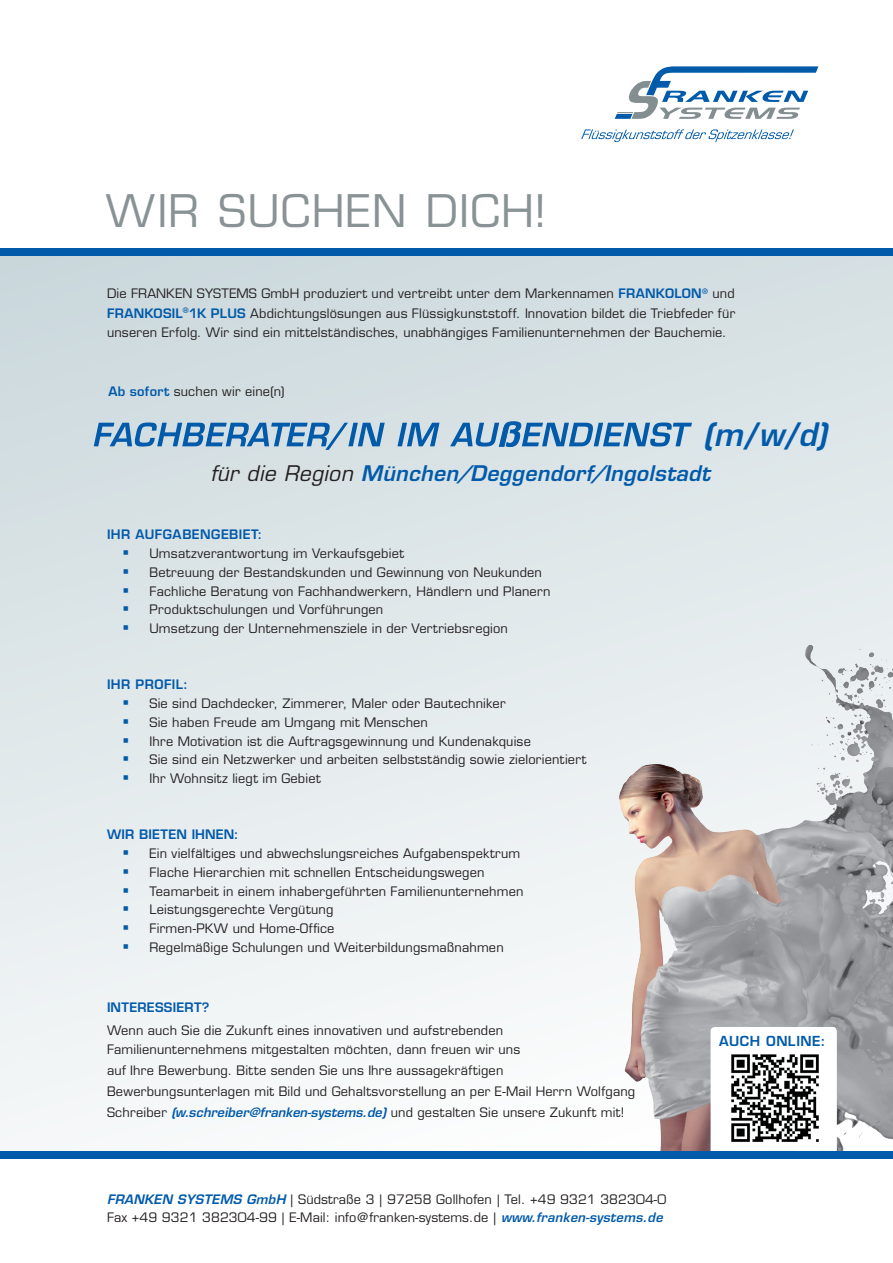
<style>
.page{position:relative;width:893px;height:1263px;background:#fff}
.page>*{position:absolute;margin:0;border:0;box-sizing:border-box;transform-origin:0 0}
.t1{font:43.8px "Eurostile LT Std";letter-spacing:.035em;color:#899294}
.t2{font:italic 600 31.5px "Eurostile LT Std";color:#015aaa}
.t3{font:italic 600 21px "Eurostile LT Std";letter-spacing:.015em;color:#015aaa}
.t4{font:600 13.5px "Eurostile LT Std";letter-spacing:.04em;color:#015aaa}
.t5{font:12.75px/18.8px "Eurostile LT Std";letter-spacing:.015em;color:#231f20}
.t6{font:600 12.75px "Eurostile LT Std";letter-spacing:.03em;color:#015aaa}
.t7{font:600 12.75px "Eurostile LT Std";letter-spacing:.01em;color:#015aaa}
.s1{font-weight:600;color:#015aaa}
.s2{font-weight:400;color:#231f20}
.s3{font-weight:600;font-style:italic;color:#015aaa}
</style>
<div class="page">
<div style="left:0;top:252px;width:893px;height:902px;background:linear-gradient(to bottom,#cfdbdf,#f9fafb)"></div>
<svg style="left:615px;top:66px;width:203px;height:53px"></svg>
<svg style="left:581px;top:129px;width:213px;height:13px"></svg>
<img style="left:612px;top:638px;width:281px;height:513px">
<div style="left:0;top:1151px;width:893px;height:7px;background:#015aaa"></div>
<svg style="left:711px;top:1027px;width:126px;height:124px"></svg>
<img style="left:726px;top:1049px;width:97px;height:98px">
<div style="left:0;top:248px;width:893px;height:7px;background:#015aaa"></div>
<svg style="left:94px;top:422px;width:598px;height:28px;background:#84accd"></svg>
<svg style="left:124px;top:550px;width:4px;height:5px"></svg>
<svg style="left:124px;top:569px;width:4px;height:4px"></svg>
<svg style="left:124px;top:588px;width:4px;height:4px"></svg>
<svg style="left:124px;top:606px;width:4px;height:5px"></svg>
<svg style="left:124px;top:625px;width:4px;height:5px"></svg>
<svg style="left:124px;top:700px;width:4px;height:5px"></svg>
<svg style="left:124px;top:719px;width:4px;height:4px"></svg>
<svg style="left:124px;top:738px;width:4px;height:4px"></svg>
<svg style="left:124px;top:756px;width:4px;height:5px"></svg>
<svg style="left:124px;top:775px;width:4px;height:5px"></svg>
<svg style="left:124px;top:850px;width:4px;height:5px"></svg>
<svg style="left:124px;top:869px;width:4px;height:4px"></svg>
<svg style="left:124px;top:888px;width:4px;height:4px"></svg>
<svg style="left:124px;top:906px;width:4px;height:5px"></svg>
<svg style="left:124px;top:925px;width:4px;height:5px"></svg>
<svg style="left:124px;top:944px;width:4px;height:4px"></svg>
<h1 class="t1" style="left:106px;top:185px;width:442px">WIR SUCHEN DICH!</h1>
<p class="t5" style="left:107px;top:284px;width:630px;line-height:19.5px;text-align:justify">Die FRANKEN SYSTEMS GmbH produziert und vertreibt unter dem Markennamen <span class="s1">FRANKOLON</span><sup>®</sup> und <span class="s1">FRANKOSIL</span><sup>®</sup><span class="s1">1K PLUS</span> Abdichtungslösungen aus Flüssigkunststoff. Innovation bildet die Triebfeder für unseren Erfolg. Wir sind ein mittelständisches, unabhängiges Familienunternehmen der Bauchemie.</p>
<p class="t5" style="left:108px;top:382px;width:178px"><span class="s1">Ab sofort</span> suchen wir eine(n)</p>
<h2 class="t2" style="left:703px;top:415px;width:125px">(m/w/d)</h2>
<h3 class="t3" style="left:210px;top:460px;width:501px"><span class="s2">für die Region</span> München/Deggendorf/Ingolstadt</h3>
<p class="t6" style="left:107px;top:527px;width:157px">IHR AUFGABENGEBIET:</p>
<p class="t5" style="left:150px;top:544px;width:402px">Umsatzverantwortung im Verkaufsgebiet<br>Betreuung der Bestandskunden und Gewinnung von Neukunden Fachliche Beratung von Fachhandwerkern, Händlern und Planern Produktschulungen und Vorführungen<br>Umsetzung der Unternehmensziele in der Vertriebsregion</p>
<p class="t6" style="left:107px;top:677px;width:82px">IHR PROFIL:</p>
<p class="t5" style="left:150px;top:694px;width:438px">Sie sind Dachdecker, Zimmerer, Maler oder Bautechniker<br>Sie haben Freude am Umgang mit Menschen<br>Ihre Motivation ist die Auftragsgewinnung und Kundenakquise<br>Sie sind ein Netzwerker und arbeiten selbstständig sowie zielorientiert Ihr Wohnsitz liegt im Gebiet</p>
<p class="t7" style="left:107px;top:827px;width:133px">WIR BIETEN IHNEN:</p>
<p class="t5" style="left:150px;top:844px;width:375px">Ein vielfältiges und abwechslungsreiches Aufgabenspektrum Flache Hierarchien mit schnellen Entscheidungswegen Teamarbeit in einem inhabergeführten Familienunternehmen Leistungsgerechte Vergütung<br>Firmen-PKW und Home-Office<br>Regelmäßige Schulungen und Weiterbildungsmaßnahmen</p>
<p class="t6" style="left:107px;top:1000px;width:104px">INTERESSIERT?</p>
<p class="t5" style="left:107px;top:1021px;width:415px">Wenn auch Sie die Zukunft eines innovativen und aufstrebenden<br>Familienunternehmens mitgestalten möchten, dann freuen wir uns</p>
<p class="t5" style="left:107px;top:1060px;width:530px;line-height:21px">auf Ihre Bewerbung. Bitte senden Sie uns Ihre aussagekräftigen<br>Bewerbungsunterlagen mit Bild und Gehaltsvorstellung an per E-Mail Herrn Wolfgang<br>Schreiber <span class="s3">(w.schreiber@franken-systems.de)</span> und gestalten Sie unsere Zukunft mit!</p>
<p class="t5" style="left:107px;top:1191px;width:561px;line-height:18px"><span class="s3">FRANKEN SYSTEMS GmbH</span> | Südstraße 3 | 97258 Gollhofen | Tel. +49 9321 382304-0<br>Fax +49 9321 382304-99 | E-Mail: info@franken-systems.de | <span class="s3">www.franken-systems.de</span></p>
<p class="t4" style="left:719px;top:1032px;width:108px">AUCH ONLINE:</p>
</div>
